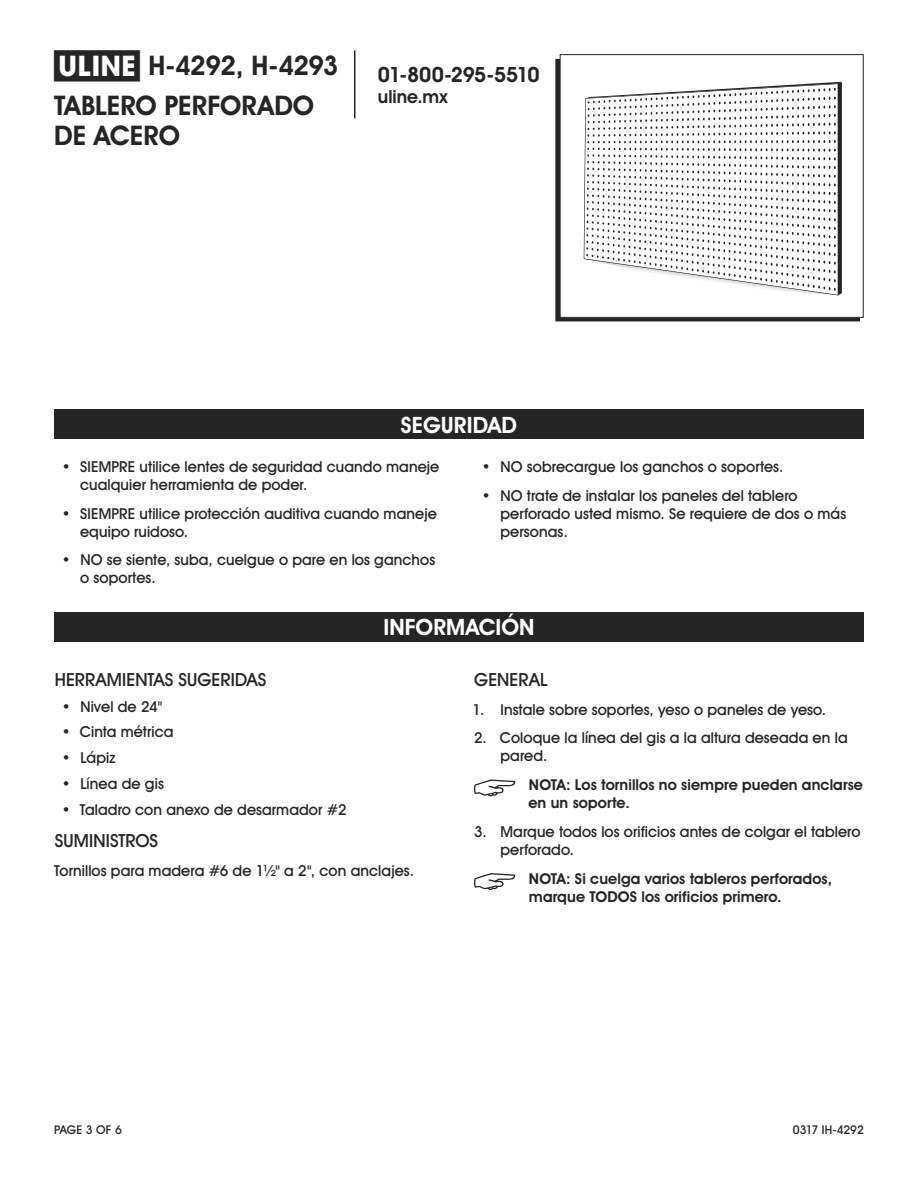
<style>
.page{position:relative;width:918px;height:1188px;background:#fff}
.page>*{position:absolute;margin:0;border:0;box-sizing:border-box;transform-origin:0 0}
.t1{font:700 27px/30px "Uline Two Knine";letter-spacing:-.01em;color:#252525}
.t2{font:700 22.5px "Uline Two Knine";letter-spacing:.005em;color:#fff}
.t3{font:700 21px "Uline Two Knine";letter-spacing:-.025em;color:#252525}
.t4{font:18px "Uline Two Knine";letter-spacing:.005em;color:#252525}
.t5{font:700 18px "Uline Two Knine";color:#252525}
.t6{font:15px/18px "Uline Two Knine";letter-spacing:.005em;color:#252525}
.t7{font:700 15px/18px "Uline Two Knine";letter-spacing:.005em;color:#252525}
.t8{font:12px "Uline Two Knine";letter-spacing:-.005em;color:#252525}
.s1{font-size:28.5px}
</style>
<div class="page">
<hr style="left:354px;top:50px;width:2px;height:68px;background:#252525">
<div style="left:54px;top:409px;width:810px;height:30px;background:#252525"></div>
<div style="left:54px;top:612px;width:810px;height:30px;background:#252525"></div>
<svg style="left:474px;top:779px;width:41px;height:17px"></svg>
<svg style="left:474px;top:873px;width:41px;height:17px"></svg>
<div style="left:560px;top:54px;width:304px;height:264px;border:1px solid #252525"></div>
<svg style="left:584px;top:82px;width:258px;height:213px"></svg>
<h1 class="t1" style="left:54px;top:50px;width:286px"><span class="s1">π</span> H-4292, H-4293</h1>
<h1 class="t1" style="left:54px;top:90px;width:262px">TABLERO PERFORADO<br>DE ACERO</h1>
<h3 class="t3" style="left:378px;top:62px;width:163px">01-800-295-5510</h3>
<p class="t5" style="left:378px;top:86px;width:71px">uline.mx</p>
<h2 class="t2" style="left:401px;top:411px;width:118px">SEGURIDAD</h2>
<p class="t6" style="left:80px;top:457px;width:361px;text-indent:-18px">• SIEMPRE utilice lentes de seguridad cuando maneje cualquier herramienta de poder.</p>
<p class="t6" style="left:80px;top:504px;width:358px;text-indent:-18px">• SIEMPRE utilice protección auditiva cuando maneje equipo ruidoso.</p>
<p class="t6" style="left:80px;top:551px;width:357px;text-indent:-18px">• NO se siente, suba, cuelgue o pare en los ganchos o soportes.</p>
<p class="t6" style="left:482px;top:457px;width:303px">• NO sobrecargue los ganchos o soportes.</p>
<p class="t6" style="left:501px;top:486px;width:347px;text-indent:-19px">• NO trate de instalar los paneles del tablero perforado usted mismo. Se requiere de dos o más personas.</p>
<h2 class="t2" style="left:383px;top:614px;width:153px">INFORMACIÓN</h2>
<p class="t4" style="left:55px;top:668px;width:213px">HERRAMIENTAS SUGERIDAS</p>
<p class="t6" style="left:62px;top:697px;width:102px">• Nivel de 24"</p>
<p class="t6" style="left:62px;top:723px;width:113px">• Cinta métrica</p>
<p class="t6" style="left:62px;top:749px;width:55px">• Lápiz</p>
<p class="t6" style="left:62px;top:774px;width:104px">• Línea de gis</p>
<p class="t6" style="left:62px;top:800px;width:286px">• Taladro con anexo de desarmador #2</p>
<p class="t4" style="left:55px;top:830px;width:105px">SUMINISTROS</p>
<p class="t6" style="left:54px;top:861px;width:361px">Tornillos para madera #6 de 1½" a 2", con anclajes.</p>
<p class="t4" style="left:474px;top:668px;width:75px">GENERAL</p>
<p class="t6" style="left:473px;top:700px;width:355px">1. Instale sobre soportes, yeso o paneles de yeso.</p>
<p class="t6" style="left:501px;top:729px;width:349px;text-indent:-26px">2. Coloque la línea del gis a la altura deseada en la pared.</p>
<p class="t7" style="left:528px;top:776px;width:336px">NOTA: Los tornillos no siempre pueden anclarse en un soporte.</p>
<p class="t6" style="left:501px;top:822px;width:362px;text-indent:-26px">3. Marque todos los orificios antes de colgar el tablero perforado.</p>
<p class="t7" style="left:529px;top:869px;width:305px">NOTA: Si cuelga varios tableros perforados, marque TODOS los orificios primero.</p>
<p class="t8" style="left:54px;top:1122px;width:69px">PAGE 3 OF 6</p>
<p class="t8" style="left:793px;top:1122px;width:73px">0317 IH-4292</p>
</div>
